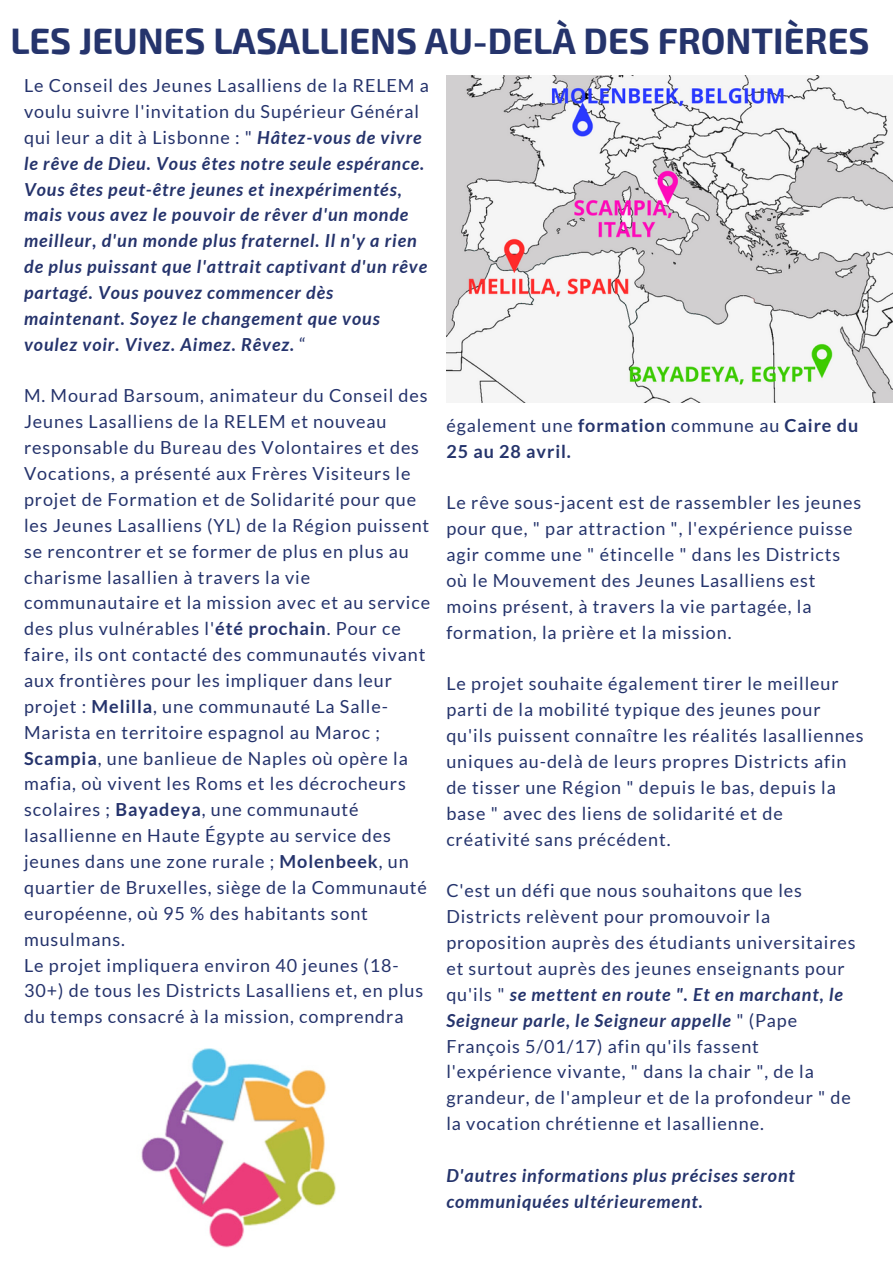
<style>
.page{position:relative;width:893px;height:1264px;background:#fff}
.page>*{position:absolute;margin:0;border:0;box-sizing:border-box;transform-origin:0 0}
.t1{font:700 36px "Exo 2";color:#25346c}
.t2{font:18px/25.8px "Lato";letter-spacing:.05em;color:#25336c}
.t3{font:18px/25.8px "Lato";letter-spacing:.05em;color:#25346c}
.t4{font:italic 700 18px/25.8px "Lato";letter-spacing:.05em;color:#25336c}
.t5{font:italic 700 18px/25.8px "Lato";letter-spacing:.05em;color:#25346c}
.t6{font:700 18px/25.8px "Lato";letter-spacing:.05em;color:#25346c}
.s1{font-weight:400;font-style:normal}
.s2{font-weight:700}
.s3{font-weight:400}
.s4{font-weight:700;font-style:italic}
</style>
<div class="page">
<img style="left:446px;top:75px;width:446px;height:327px">
<img style="left:141px;top:1048px;width:195px;height:200px">
<p class="t1" style="left:10px;top:18px;width:860px">LES JEUNES LASALLIENS AU-DELÀ DES FRONTIÈRES</p>
<p class="t4" style="left:24px;top:72px;width:406px"><span class="s1">Le Conseil des Jeunes Lasalliens de la RELEM a voulu suivre l'invitation du Supérieur Général qui leur a dit à Lisbonne : "</span> Hâtez-vous de vivre le rêve de Dieu. Vous êtes notre seule espérance.<br>Vous êtes peut-être jeunes et inexpérimentés, mais vous avez le pouvoir de rêver d'un monde meilleur, d'un monde plus fraternel. Il n'y a rien de plus puissant que l'attrait captivant d'un rêve partagé. Vous pouvez commencer dès maintenant. Soyez le changement que vous voulez voir. Vivez. Aimez. Rêvez. <span class="s1">“</span></p>
<p class="t2" style="left:24px;top:382px;width:407px">M. Mourad Barsoum, animateur du Conseil des Jeunes Lasalliens de la RELEM et nouveau responsable du Bureau des Volontaires et des Vocations, a présenté aux Frères Visiteurs le projet de Formation et de Solidarité pour que les Jeunes Lasalliens (YL) de la Région puissent se rencontrer et se former de plus en plus au charisme lasallien à travers la vie communautaire et la mission avec et au service des plus vulnérables l'<span class="s2">été prochain</span>. Pour ce faire, ils ont contacté des communautés vivant aux frontières pour les impliquer dans leur projet : <span class="s2">Melilla</span>, une communauté La Salle-Marista en territoire espagnol au Maroc ; <span class="s2">Scampia</span>, une banlieue de Naples où opère la mafia, où vivent les Roms et les décrocheurs scolaires ; <span class="s2">Bayadeya</span>, une communauté lasallienne en Haute Égypte au service des jeunes dans une zone rurale ; <span class="s2">Molenbeek</span>, un quartier de Bruxelles, siège de la Communauté européenne, où 95 % des habitants sont musulmans.</p>
<p class="t2" style="left:24px;top:951px;width:400px">Le projet impliquera environ 40 jeunes (18-<br>30+) de tous les Districts Lasalliens et, en plus du temps consacré à la mission, comprendra</p>
<p class="t6" style="left:446px;top:412px;width:413px"><span class="s3">également une</span> formation <span class="s3">commune au</span> Caire du<br>25 au 28 avril.</p>
<p class="t3" style="left:446px;top:489px;width:416px">Le rêve sous-jacent est de rassembler les jeunes pour que, " par attraction ", l'expérience puisse agir comme une " étincelle " dans les Districts où le Mouvement des Jeunes Lasalliens est moins présent, à travers la vie partagée, la formation, la prière et la mission.</p>
<p class="t3" style="left:446px;top:670px;width:419px">Le projet souhaite également tirer le meilleur parti de la mobilité typique des jeunes pour qu'ils puissent connaître les réalités lasalliennes uniques au-delà de leurs propres Districts afin de tisser une Région " depuis le bas, depuis la base " avec des liens de solidarité et de créativité sans précédent.</p>
<p class="t3" style="left:446px;top:877px;width:411px">C'est un défi que nous souhaitons que les Districts relèvent pour promouvoir la proposition auprès des étudiants universitaires et surtout auprès des jeunes enseignants pour qu'ils " <span class="s4">se mettent en route ". Et en marchant, le Seigneur parle, le Seigneur appelle</span> " (Pape François 5/01/17) afin qu'ils fassent l'expérience vivante, " dans la chair ", de la grandeur, de l'ampleur et de la profondeur " de la vocation chrétienne et lasallienne.</p>
<p class="t5" style="left:446px;top:1161px;width:350px">D'autres informations plus précises seront communiquées ultérieurement.</p>
</div>
